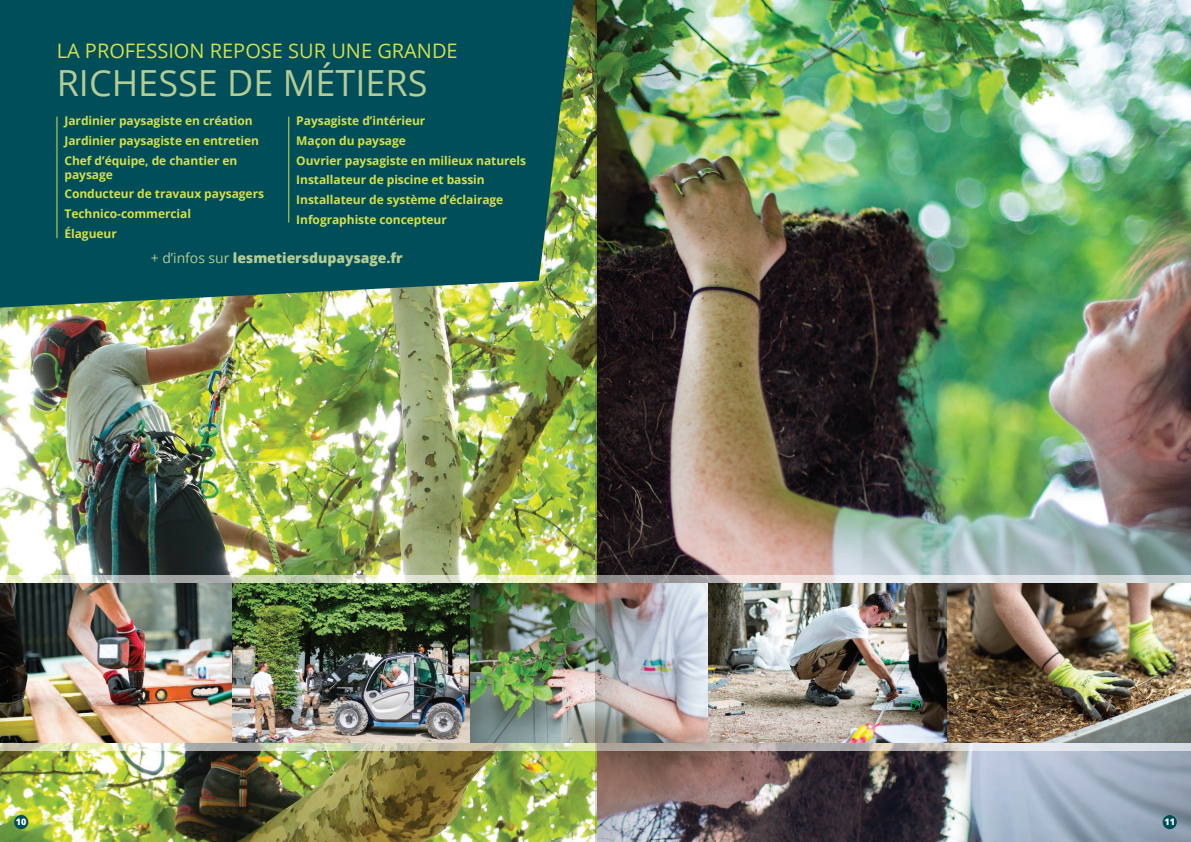
<style>
.page{position:relative;width:1191px;height:842px;background:#fff}
.page>*{position:absolute;margin:0;border:0;box-sizing:border-box;transform-origin:0 0}
.t1{font:36px "Open Sans";color:#b4cc95}
.t2{font:20px "Open Sans";color:#d4df4c}
.t3{font:800 14px "Open Sans";letter-spacing:-.005em;color:#b4cc95}
.t4{font:700 12px/19.7px "Open Sans";letter-spacing:-.005em;color:#d4df4c}
.t5{font:800 9px "Open Sans";color:#fff}
.s1{font-weight:400}
</style>
<div class="page">
<img style="left:711px;top:0;width:480px;height:842px">
<img style="left:0;top:0;width:595px;height:842px">
<svg style="left:0;top:0;width:574px;height:308px;fill:#004e59"></svg>
<svg style="left:711px;top:575px;width:480px;height:176px"></svg>
<svg style="left:0;top:575px;width:595px;height:176px"></svg>
<hr style="left:57px;top:117px;width:1px;height:121px;background:#d4df4c">
<hr style="left:288px;top:117px;width:1px;height:106px;background:#d4df4c">
<img style="left:0;top:583px;width:1191px;height:160px">
<div style="left:14px;top:815px;width:14px;height:14px;background:#004e59;border-radius:50%"></div>
<div style="left:1162px;top:815px;width:14px;height:14px;background:#004e59;border-radius:50%"></div>
<img style="left:595px;top:0;width:116px;height:842px">
<h2 class="t2" style="left:57px;top:37px;width:402px">LA PROFESSION REPOSE SUR UNE GRANDE</h2>
<h1 class="t1" style="left:57px;top:58px;width:372px">RICHESSE DE MÉTIERS</h1>
<p class="t4" style="left:64px;top:111px;width:196px">Jardinier paysagiste en création<br>Jardinier paysagiste en entretien<br>Chef d’équipe, de chantier en</p>
<p class="t4" style="left:64px;top:164px;width:201px">paysage<br>Conducteur de travaux paysagers<br>Technico-commercial<br>Élagueur</p>
<p class="t3" style="left:151px;top:247px;width:253px"><span class="s1">+ d’infos sur</span> lesmetiersdupaysage.fr</p>
<p class="t4" style="left:296px;top:111px;width:231px">Paysagiste d’intérieur<br>Maçon du paysage<br>Ouvrier paysagiste en milieux naturels<br>Installateur de piscine et bassin<br>Installateur de système d’éclairage<br>Infographiste concepteur</p>
<p class="t5" style="left:16px;top:815px;width:12px">10</p>
<p class="t5" style="left:1164px;top:815px;width:12px">11</p>
</div>
